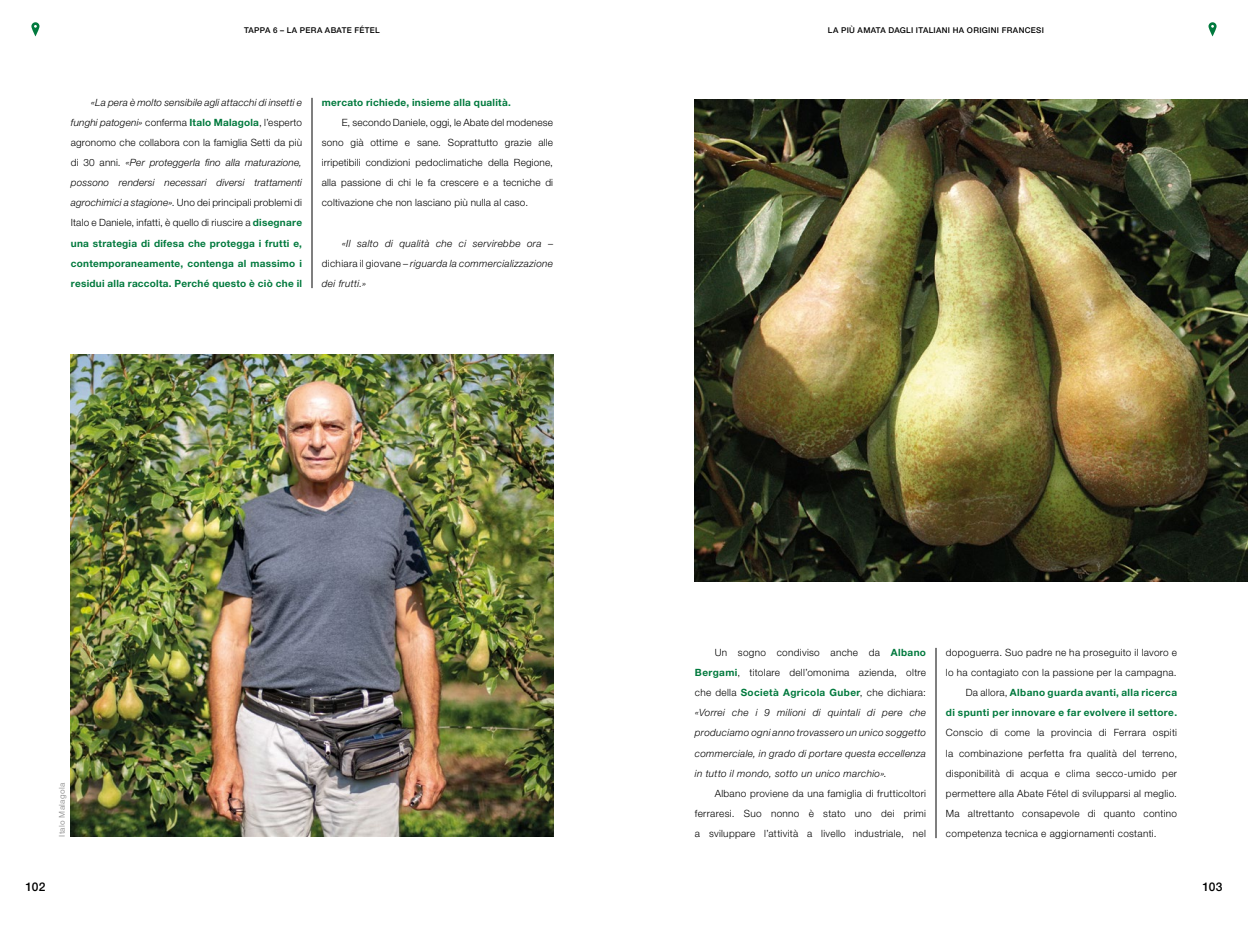
<style>
.page{position:relative;width:1248px;height:936px;background:#fff}
.page>*{position:absolute;margin:0;border:0;box-sizing:border-box;transform-origin:0 0}
.t1{font:500 12px "Helvetica Neue LT Std";letter-spacing:-.01em;color:#000}
.t2{font:italic 300 10px/20px "Helvetica Neue LT Std";letter-spacing:.03em;color:#000;text-align:justify}
.t3{font:300 10px/20px "Helvetica Neue LT Std";letter-spacing:.03em;color:#000;text-align:justify}
.t4{font:700 10px "Helvetica Neue LT Std";letter-spacing:.025em;color:#00793d}
.t5{font:500 8px "Helvetica Neue LT Std";letter-spacing:.04em;color:#000}
.t6{font:8px "Helvetica Neue LT Std";letter-spacing:.04em;color:#999}
.s1{font-style:normal}
.s2{font-weight:700;font-style:normal;color:#00793d}
.s3{font-weight:700;color:#00793d}
</style>
<div class="page">
<svg style="left:31px;top:22px;width:8px;height:14px"></svg>
<hr style="left:312px;top:98px;width:1px;height:190px;background:#000">
<hr style="left:935px;top:647px;width:1px;height:191px;background:#000">
<img style="left:71px;top:354px;width:482px;height:482px">
<img style="left:694px;top:99px;width:553px;height:482px">
<svg style="left:1208px;top:22px;width:8px;height:14px"></svg>
<p class="t5" style="left:244px;top:26px;width:137px">TAPPA 6 – LA PERA ABATE FÉTEL</p>
<p class="t5" style="left:827px;top:26px;width:217px">LA PIÙ AMATA DAGLI ITALIANI HA ORIGINI FRANCESI</p>
<p class="t2" style="left:71px;top:93px;width:233px;text-indent:20px">«La pera è molto sensibile agli attacchi di insetti e funghi patogeni» <span class="s1">conferma</span> <span class="s2">Italo Malagola</span><span class="s1">, l’esperto agronomo che collabora con la famiglia Setti da più di 30 anni.</span> «Per proteggerla fino alla maturazione, possono rendersi necessari diversi trattamenti agrochimici a stagione»<span class="s1">. Uno dei principali problemi di Italo e Daniele, infatti, è quello di riuscire a</span> <span class="s2">disegnare una strategia di difesa che protegga i frutti e, contemporaneamente, contenga al massimo i residui alla raccolta. Perché questo è ciò che il</span></p>
<p class="t4" style="left:322px;top:97px;width:190px">mercato richiede, insieme alla qualità.</p>
<p class="t3" style="left:322px;top:113px;width:233px;text-indent:20px">E, secondo Daniele, oggi, le Abate del modenese sono già ottime e sane. Soprattutto grazie alle irripetibili condizioni pedoclimatiche della Regione, alla passione di chi le fa crescere e a tecniche di coltivazione che non lasciano più nulla al caso.</p>
<p class="t2" style="left:322px;top:233px;width:233px;text-indent:20px">«Il salto di qualità che ci servirebbe ora <span class="s1">– dichiara il giovane –</span> riguarda la commercializzazione dei frutti.»</p>
<p class="t6" style="left:57px;top:836px;width:55px;rotate:-90deg">Italo Malagola</p>
<p class="t2" style="left:694px;top:642px;width:233px;text-indent:20px"><span class="s1">Un sogno condiviso anche da</span> <span class="s2">Albano Bergami</span><span class="s1">, titolare dell’omonima azienda, oltre che della</span> <span class="s2">Società Agricola Guber</span><span class="s1">, che dichiara: </span>«Vorrei che i 9 milioni di quintali di pere che produciamo ogni anno trovassero un unico soggetto commerciale, in grado di portare questa eccellenza in tutto il mondo, sotto un unico marchio».</p>
<p class="t3" style="left:694px;top:782px;width:233px;text-indent:20px">Albano proviene da una famiglia di frutticoltori ferraresi. Suo nonno è stato uno dei primi a sviluppare l’attività a livello industriale, nel</p>
<p class="t3" style="left:945px;top:642px;width:233px;text-align:right">dopoguerra. Suo padre ne ha proseguito il lavoro e lo ha contagiato con la passione per la campagna.<br>Da allora, <span class="s3">Albano guarda avanti, alla ricerca<br>di spunti per innovare e far evolvere il settore.</span></p>
<p class="t3" style="left:945px;top:722px;width:233px">Conscio di come la provincia di Ferrara ospiti la combinazione perfetta fra qualità del terreno, disponibilità di acqua e clima secco-umido per permettere alla Abate Fétel di svilupparsi al meglio.<br>Ma altrettanto consapevole di quanto contino competenza tecnica e aggiornamenti costanti.</p>
<p class="t1" style="left:26px;top:879px;width:21px">102</p>
<p class="t1" style="left:1202px;top:879px;width:21px">103</p>
</div>
